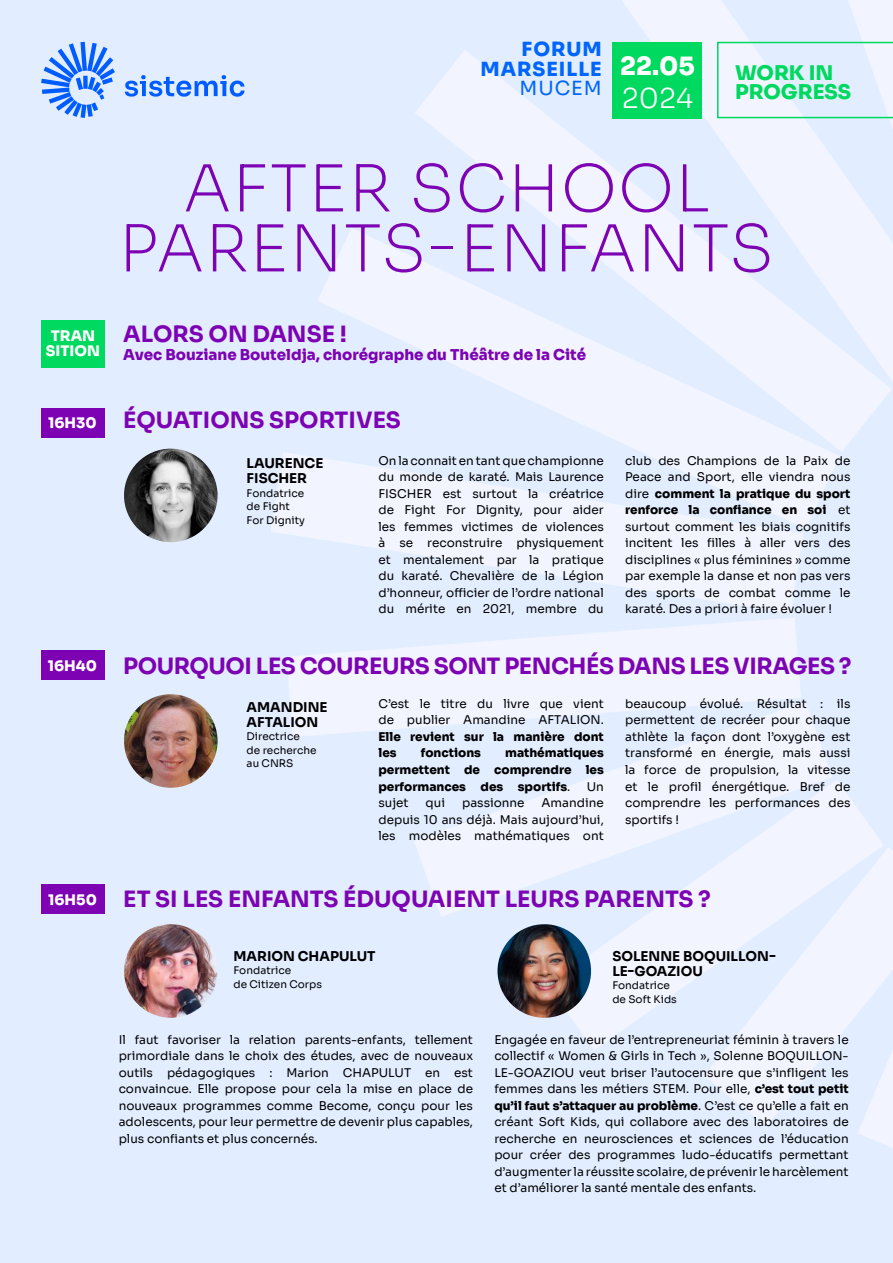
<style>
.page{position:relative;width:893px;height:1263px;background:#e2eeff}
.page>*{position:absolute;margin:0;border:0;box-sizing:border-box;transform-origin:0 0}
.t1{font:200 64.5px "Sora";letter-spacing:.015em;color:#7c02b3}
.t2{font:300 27.45px "Sora";color:#fff}
.t3{font:800 25.2px "Sora";color:#fff}
.t4{font:700 22.5px "Sora";letter-spacing:-.015em;color:#7c02b3}
.t5{font:800 20.25px "Sora";color:#00d95f}
.t6{font:800 19.5px "Sora";letter-spacing:.05em;color:#0065fc}
.t7{font:19.5px "Sora";letter-spacing:.05em;color:#0065fc}
.t8{font:800 15px "Sora";color:#7c02b3}
.t9{font:800 14.55px "Sora";color:#fff}
.t10{font:700 13.5px/15px "Sora";color:#000}
.t11{font:12px/16.5px "Sora";color:#000;text-align:justify}
.t12{font:800 12px/16.5px "Sora";color:#000;text-align:justify}
.t13{font:10.5px "Sora";color:#000}
.s1{font-weight:800}
.s2{font-weight:400}
</style>
<div class="page">
<svg style="left:858px;top:1126px;width:35px;height:22px"></svg>
<svg style="left:704px;top:847px;width:189px;height:279px"></svg>
<svg style="left:551px;top:780px;width:333px;height:270px;fill:#f2f5ff"></svg>
<svg style="left:414px;top:702px;width:418px;height:215px;fill:#f2f5ff"></svg>
<svg style="left:287px;top:618px;width:514px;height:119px;fill:#f2f5ff"></svg>
<svg style="left:271px;top:452px;width:532px;height:161px;fill:#f2f5ff"></svg>
<svg style="left:317px;top:228px;width:522px;height:301px;fill:#ecf2ff"></svg>
<svg style="left:415px;top:50px;width:476px;height:402px;fill:#f0f4ff"></svg>
<svg style="left:621px;top:0;width:272px;height:383px;fill:#f2f5ff"></svg>
<svg style="left:125px;top:75px;width:120px;height:22px"></svg>
<svg style="left:41px;top:42px;width:74px;height:76px"></svg>
<div style="left:41px;top:321px;width:64px;height:47px;background:#00d95f"></div>
<div style="left:41px;top:651px;width:64px;height:29px;background:#7c02b3"></div>
<div style="left:41px;top:408px;width:64px;height:29px;background:#7c02b3"></div>
<img style="left:124px;top:449px;width:94px;height:93px;border-radius:47px">
<img style="left:124px;top:694px;width:94px;height:94px;border-radius:47px">
<div style="left:41px;top:885px;width:64px;height:29px;background:#7c02b3"></div>
<img style="left:124px;top:924px;width:94px;height:94px;border-radius:47px">
<img style="left:497px;top:924px;width:94px;height:94px;border-radius:47px">
<div style="left:613px;top:42px;width:89px;height:76px;background:#00d95f"></div>
<svg style="left:717px;top:0;width:176px;height:130px"></svg>
<p class="t6" style="left:522px;top:33px;width:82px">FORUM</p>
<p class="t6" style="left:481px;top:52px;width:123px">MARSEILLE</p>
<p class="t7" style="left:519px;top:72px;width:84px">MUCEM</p>
<p class="t3" style="left:620px;top:44px;width:76px">22.05</p>
<p class="t2" style="left:622px;top:76px;width:73px">2024</p>
<p class="t5" style="left:735px;top:55px;width:100px">WORK IN</p>
<p class="t5" style="left:735px;top:75px;width:118px">PROGRESS</p>
<p class="t9" style="left:51px;top:324px;width:46px">TRAN</p>
<p class="t9" style="left:46px;top:339px;width:56px">SITION</p>
<p class="t9" style="left:48px;top:411px;width:50px">16H30</p>
<p class="t9" style="left:48px;top:653px;width:51px">16H40</p>
<p class="t1" style="left:183px;top:136px;width:528px">AFTER SCHOOL</p>
<p class="t1" style="left:119px;top:196px;width:657px">PARENTS-ENFANTS</p>
<p class="t4" style="left:123px;top:315px;width:225px">ALORS ON DANSE !</p>
<p class="t8" style="left:123px;top:342px;width:464px">Avec Bouziane Bouteldja, chorégraphe du Théâtre de la Cité</p>
<p class="t4" style="left:123px;top:401px;width:279px">ÉQUATIONS SPORTIVES</p>
<p class="t10" style="left:247px;top:455px;width:78px">LAURENCE<br>FISCHER</p>
<p class="t13" style="left:247px;top:484px;width:59px">Fondatrice</p>
<p class="t13" style="left:247px;top:498px;width:45px">de Fight</p>
<p class="t13" style="left:247px;top:511px;width:60px">For Dignity</p>
<p class="t11" style="left:378px;top:451px;width:227px">On la connait en tant que championne du monde de karaté. Mais Laurence FISCHER est surtout la créatrice de Fight For Dignity, pour aider les femmes victimes de violences à se reconstruire physiquement et mentalement par la pratique du karaté. Chevalière de la Légion d’honneur, officier de l’ordre national du mérite en 2021, membre du</p>
<p class="t11" style="left:625px;top:451px;width:227px">club des Champions de la Paix de Peace and Sport, elle viendra nous dire <span class="s1">comment la pratique du sport renforce la confiance en soi</span> et surtout comment les biais cognitifs incitent les filles à aller vers des disciplines « plus féminines » comme par exemple la danse et non pas vers des sports de combat comme le karaté. Des a priori à faire évoluer !</p>
<p class="t4" style="left:123px;top:646px;width:730px">POURQUOI LES COUREURS SONT PENCHÉS DANS LES VIRAGES ?</p>
<p class="t10" style="left:247px;top:698px;width:82px">AMANDINE<br>AFTALION</p>
<p class="t13" style="left:247px;top:728px;width:55px">Directrice</p>
<p class="t13" style="left:247px;top:741px;width:71px">de recherche</p>
<p class="t13" style="left:247px;top:755px;width:48px">au CNRS</p>
<p class="t11" style="left:378px;top:694px;width:227px">C’est le titre du livre que vient de publier Amandine AFTALION.<br><span class="s1">Elle revient sur la manière dont les</span></p>
<p class="t12" style="left:378px;top:744px;width:227px;text-indent:127px">mathématiques permettent de comprendre les performances des sportifs<span class="s2">.</span></p>
<p class="t12" style="left:421px;top:744px;width:62px">fonctions</p>
<p class="t11" style="left:587px;top:777px;width:19px">Un</p>
<p class="t11" style="left:378px;top:793px;width:32px">sujet</p>
<p class="t11" style="left:426px;top:793px;width:21px">qui</p>
<p class="t11" style="left:462px;top:793px;width:64px">passionne</p>
<p class="t11" style="left:378px;top:793px;width:227px;text-indent:163px">Amandine depuis 10 ans déjà. Mais aujourd’hui, les modèles mathématiques ont</p>
<p class="t11" style="left:625px;top:694px;width:227px">beaucoup évolué. Résultat : ils permettent de recréer pour chaque athlète la façon dont l’oxygène est transformé en énergie, mais aussi la force de propulsion, la vitesse et le profil énergétique. Bref de comprendre les performances des sportifs !</p>
<p class="t9" style="left:48px;top:887px;width:50px">16H50</p>
<p class="t4" style="left:123px;top:880px;width:589px">ET SI LES ENFANTS ÉDUQUAIENT LEURS PARENTS ?</p>
<p class="t10" style="left:234px;top:947px;width:143px">MARION CHAPULUT</p>
<p class="t13" style="left:234px;top:962px;width:59px">Fondatrice</p>
<p class="t13" style="left:234px;top:975px;width:90px">de Citizen Corps</p>
<p class="t10" style="left:612px;top:947px;width:165px">SOLENNE BOQUILLON-</p>
<p class="t10" style="left:612px;top:962px;width:92px">LE-GOAZIOU</p>
<p class="t13" style="left:612px;top:977px;width:59px">Fondatrice</p>
<p class="t13" style="left:612px;top:990px;width:66px">de Soft Kids</p>
<p class="t11" style="left:119px;top:1030px;width:356px">Il faut favoriser la relation parents-enfants, tellement primordiale dans le choix des études, avec de nouveaux outils pédagogiques : Marion CHAPULUT en est convaincue. Elle propose pour cela la mise en place de nouveaux programmes comme Become, conçu pour les adolescents, pour leur permettre de devenir plus capables, plus confiants et plus concernés.</p>
<p class="t11" style="left:494px;top:1030px;width:356px">Engagée en faveur de l’entrepreneuriat féminin à travers le collectif « Women &amp; Girls in Tech », Solenne BOQUILLON-LE-GOAZIOU veut briser l’autocensure que s’infligent les femmes dans les métiers STEM. Pour elle, <span class="s1">c’est tout petit qu’il faut s’attaquer au problème</span>. C’est ce qu’elle a fait en créant Soft Kids, qui collabore avec des laboratoires de recherche en neurosciences et sciences de l’éducation pour créer des programmes ludo-éducatifs permettant d’augmenter la réussite scolaire, de prévenir le harcèlement et d’améliorer la santé mentale des enfants.</p>
</div>
